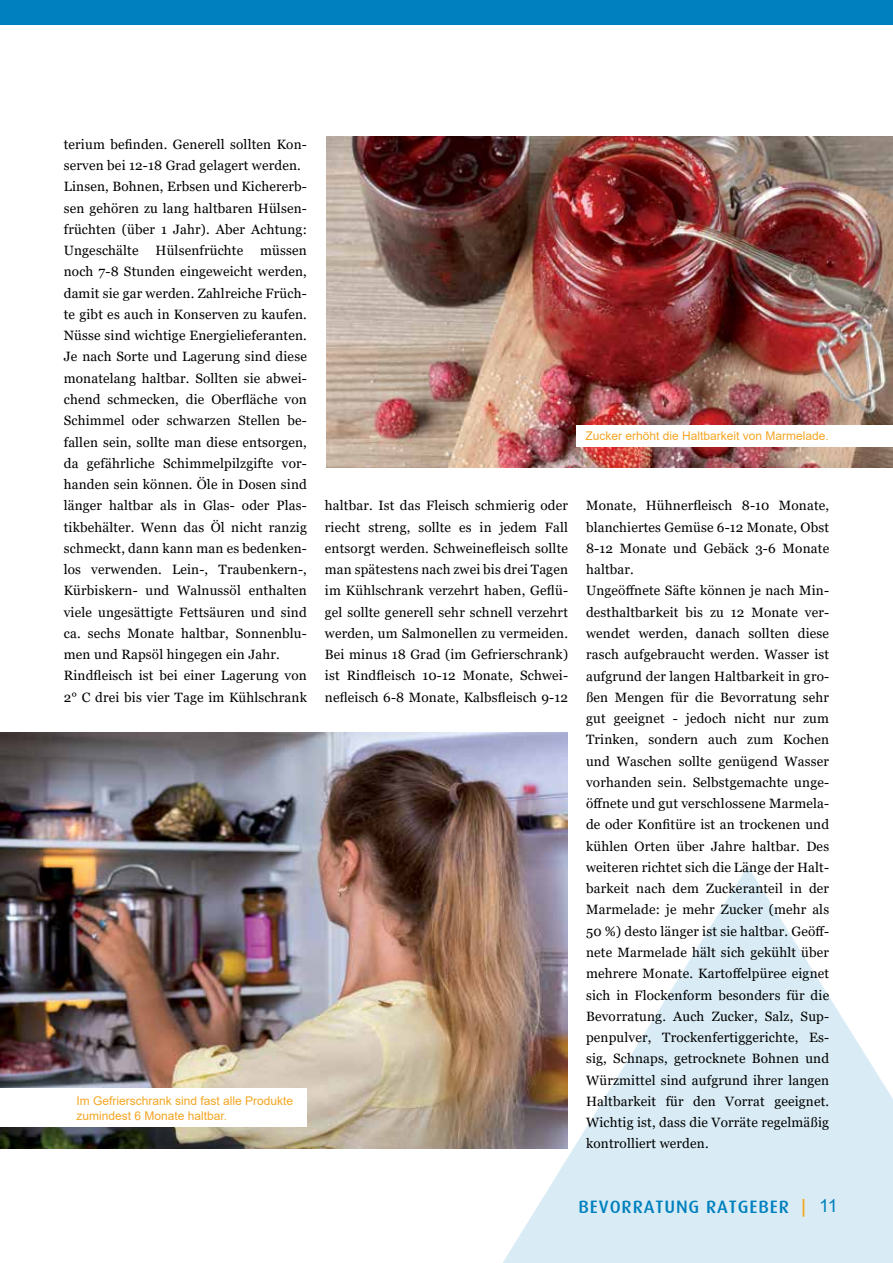
<style>
.page{position:relative;width:893px;height:1263px;background:#fff}
.page>*{position:absolute;margin:0;border:0;box-sizing:border-box;transform-origin:0 0}
.t1{font:500 18px "Dax";letter-spacing:.05em;color:#0080be}
.t2{font:13.5px/21.3px "Georgia";letter-spacing:.01em;color:#000}
.t3{font:12px/15px "Arial";color:#f4a625}
.s1{color:#f4a625}
.s2{font-family:"Arial";font-weight:400}
</style>
<div class="page">
<svg style="left:495px;top:866px;width:398px;height:397px;fill:#d9ecf5"></svg>
<div style="left:0;top:0;width:893px;height:25px;background:#0080be"></div>
<img style="left:326px;top:136px;width:567px;height:332px">
<div style="left:577px;top:425px;width:316px;height:21px;background:#fff"></div>
<img style="left:0;top:733px;width:567px;height:415px">
<div style="left:0;top:1089px;width:307px;height:38px;background:#fff"></div>
<p class="t2" style="left:64px;top:134px;width:245px">terium befinden. Generell sollten Kon&shy;serven bei 12-18 Grad gelagert werden.<br>Linsen, Bohnen, Erbsen und Kichererb&shy;sen gehören zu lang haltbaren Hülsen&shy;früchten (über 1 Jahr). Aber Achtung:<br>Ungeschälte</p>
<p class="t2" style="left:156px;top:240px;width:89px">Hülsenfrüchte</p>
<p class="t2" style="left:64px;top:240px;width:245px;text-indent:196px">müssen noch 7-8 Stunden eingeweicht werden, damit sie gar werden. Zahlreiche Früch&shy;te gibt es auch in Konserven zu kaufen.<br>Nüsse sind wichtige Energielieferanten.<br>Je nach Sorte und Lagerung sind diese monatelang haltbar. Sollten sie abwei&shy;chend schmecken, die Oberfläche von Schimmel oder schwarzen Stellen be&shy;fallen sein, sollte man diese entsorgen, da gefährliche Schimmelpilzgifte vor&shy;handen sein können. Öle in Dosen sind länger haltbar als in Glas- oder Plas&shy;tikbehälter. Wenn das Öl nicht ranzig schmeckt, dann kann man es bedenken&shy;los verwenden. Lein-, Traubenkern-, Kürbiskern- und Walnussöl enthalten viele ungesättigte Fettsäuren und sind ca. sechs Monate haltbar, Sonnenblu&shy;men und Rapsöl hingegen ein Jahr.<br>Rindfleisch ist bei einer Lagerung von 2° C drei bis vier Tage im Kühlschrank</p>
<p class="t3" style="left:77px;top:1093px;width:218px">Im Gefrierschrank sind fast alle Produkte zumindest 6 Monate haltbar.</p>
<p class="t3" style="left:585px;top:428px;width:245px">Zucker erhöht die Haltbarkeit von Marmelade.</p>
<p class="t2" style="left:325px;top:495px;width:245px;text-align:justify">haltbar. Ist das Fleisch schmierig oder riecht streng, sollte es in jedem Fall entsorgt werden. Schweinefleisch sollte man spätestens nach zwei bis drei Tagen im Kühlschrank verzehrt haben, Geflü&shy;gel sollte generell sehr schnell verzehrt werden, um Salmonellen zu vermeiden.<br>Bei minus 18 Grad (im Gefrierschrank) ist Rindfleisch 10-12 Monate, Schwei&shy;nefleisch 6-8 Monate, Kalbsfleisch 9-12</p>
<p class="t2" style="left:586px;top:495px;width:245px">Monate, Hühnerfleisch 8-10 Monate, blanchiertes Gemüse 6-12 Monate, Obst 8-12 Monate und Gebäck 3-6 Monate haltbar.<br>Ungeöffnete Säfte können je nach Min&shy;desthaltbarkeit bis zu 12 Monate ver&shy;wendet werden, danach sollten diese rasch aufgebraucht werden. Wasser ist aufgrund der langen Haltbarkeit in gro&shy;ßen Mengen für die Bevorratung sehr gut geeignet - jedoch nicht nur zum Trinken, sondern auch zum Kochen und Waschen sollte genügend Wasser vorhanden sein. Selbstgemachte unge&shy;öffnete und gut verschlossene Marmela&shy;de oder Konfitüre ist an trockenen und kühlen Orten über Jahre haltbar. Des weiteren richtet sich die Länge der Halt&shy;barkeit nach dem Zuckeranteil in der Marmelade: je mehr Zucker (mehr als 50 %) desto länger ist sie haltbar. Geöff&shy;nete Marmelade hält sich gekühlt über mehrere Monate. Kartoffelpüree eignet sich in Flockenform besonders für die Bevorratung. Auch Zucker, Salz, Sup&shy;penpulver, Trockenfertiggerichte, Es&shy;sig, Schnaps, getrocknete Bohnen und Würzmittel sind aufgrund ihrer langen Haltbarkeit für den Vorrat geeignet.<br>Wichtig ist, dass die Vorräte regelmäßig kontrolliert werden.</p>
<h1 class="t1" style="left:578px;top:1196px;width:261px">BEVORRATUNG RATGEBER <span class="s1">|</span> <span class="s2">11</span></h1>
</div>
